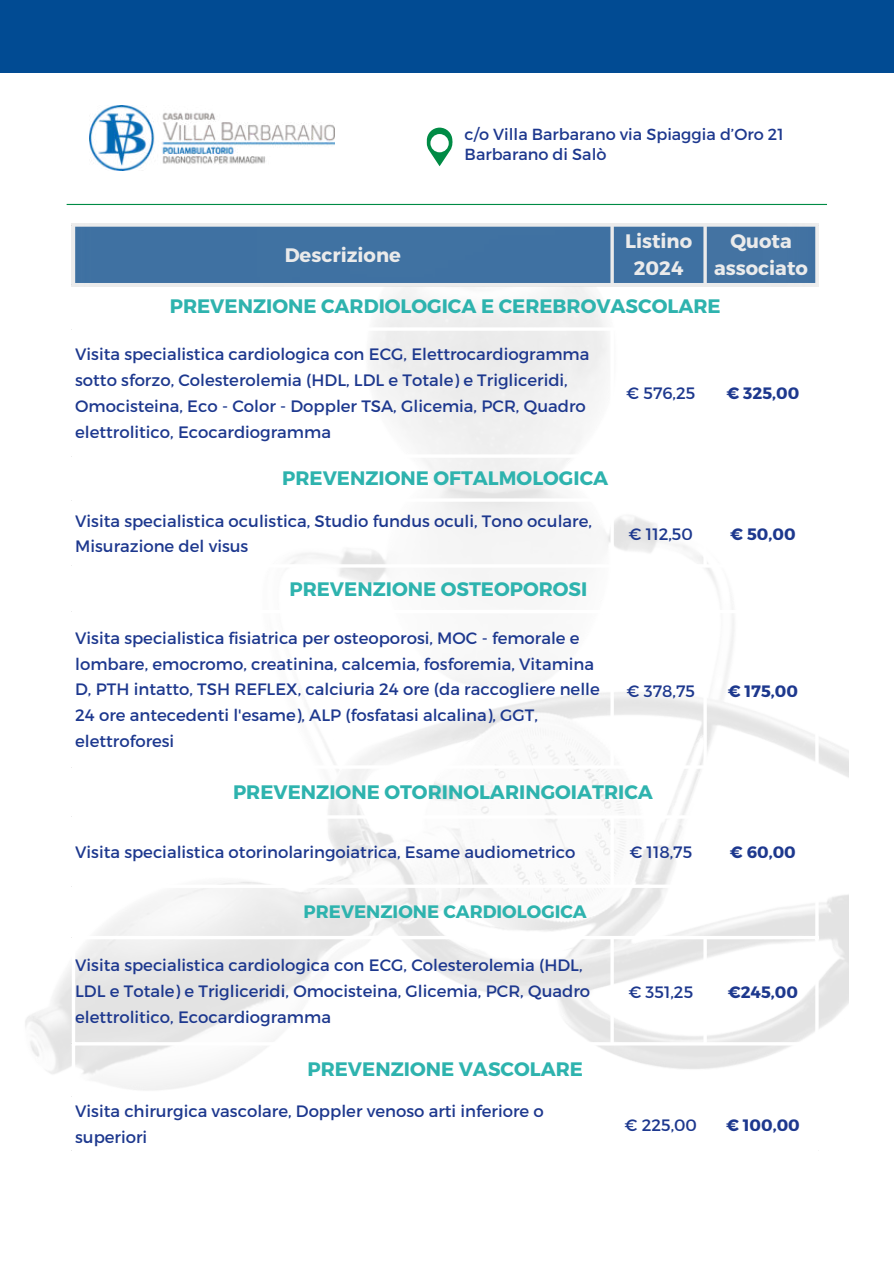
<style>
.page{position:relative;width:894px;height:1264px;background:#fff}
.page>*{position:absolute;margin:0;border:0;box-sizing:border-box;transform-origin:0 0}
.t1{font:700 19.5px "Montserrat";color:#2eb3ae}
.t2{font:700 19.5px/27px "Montserrat";color:#fff;text-align:center}
.t3{font:700 18px "Montserrat";color:#2eb3ae}
.t4{font:16.5px/25.8px "Montserrat";color:#1d388e}
.t5{font:700 16.5px "Montserrat";color:#1d388e}
.t6{font:16.05px/19px "Montserrat";color:#1d388e}
</style>
<div class="page">
<img style="left:6px;top:72px;width:841px;height:1079px">
<hr style="left:72px;top:227px;width:3px;height:921px;background:#fff">
<hr style="left:610px;top:331px;width:3px;height:123px;background:#fff">
<hr style="left:610px;top:502px;width:3px;height:62px;background:#fff">
<hr style="left:610px;top:613px;width:3px;height:152px;background:#fff">
<hr style="left:610px;top:818px;width:3px;height:66px;background:#fff">
<hr style="left:610px;top:939px;width:3px;height:103px;background:#fff">
<hr style="left:610px;top:1098px;width:3px;height:50px;background:#fff">
<hr style="left:703px;top:331px;width:3px;height:123px;background:#fff">
<hr style="left:703px;top:502px;width:3px;height:62px;background:#fff">
<hr style="left:703px;top:613px;width:3px;height:152px;background:#fff">
<hr style="left:703px;top:818px;width:3px;height:66px;background:#fff">
<hr style="left:703px;top:939px;width:3px;height:103px;background:#fff">
<hr style="left:703px;top:1098px;width:3px;height:50px;background:#fff">
<hr style="left:815px;top:227px;width:3px;height:921px;background:#fff">
<hr style="left:72px;top:327px;width:746px;height:4px;background:#fff">
<hr style="left:72px;top:454px;width:746px;height:4px;background:#fff">
<hr style="left:72px;top:498px;width:746px;height:4px;background:#fff">
<hr style="left:72px;top:564px;width:746px;height:3px;background:#fff">
<hr style="left:72px;top:610px;width:746px;height:3px;background:#fff">
<hr style="left:72px;top:765px;width:746px;height:3px;background:#fff">
<hr style="left:72px;top:815px;width:746px;height:3px;background:#fff">
<hr style="left:72px;top:884px;width:746px;height:4px;background:#fff">
<hr style="left:72px;top:935px;width:746px;height:4px;background:#fff">
<hr style="left:72px;top:1042px;width:746px;height:3px;background:#fff">
<hr style="left:72px;top:1094px;width:746px;height:4px;background:#fff">
<hr style="left:72px;top:1148px;width:746px;height:4px;background:#fff">
<img style="left:72px;top:223px;width:746px;height:63px">
<hr style="left:67px;top:204px;width:759px;height:1px;background:#008b45">
<div style="left:0;top:0;width:893px;height:72px;background:#014b93"></div>
<svg style="left:426px;top:128px;width:26px;height:38px"></svg>
<div style="left:430px;top:134px;width:18px;height:18px;background:#fff;border-radius:50%"></div>
<img style="left:89px;top:106px;width:246px;height:64px">
<p class="t6" style="left:464px;top:125px;width:320px">c/o Villa Barbarano via Spiaggia d’Oro 21<br>Barbarano di Salò</p>
<p class="t2" style="left:625px;top:228px;width:69px">Listino<br>2024</p>
<p class="t2" style="left:714px;top:228px;width:95px">Quota associato</p>
<p class="t1" style="left:170px;top:294px;width:552px">PREVENZIONE CARDIOLOGICA E CEREBROVASCOLARE</p>
<p class="t4" style="left:75px;top:341px;width:515px">Visita specialistica cardiologica con ECG, Elettrocardiogramma sotto sforzo, Colesterolemia (HDL, LDL e Totale) e Trigliceridi, Omocisteina, Eco - Color - Doppler TSA, Glicemia, PCR, Quadro elettrolitico, Ecocardiogramma</p>
<p class="t2" style="left:284px;top:241px;width:118px">Descrizione</p>
<p class="t4" style="left:626px;top:380px;width:71px">€ 576,25</p>
<p class="t5" style="left:726px;top:383px;width:74px">€ 325,00</p>
<p class="t1" style="left:282px;top:466px;width:327px">PREVENZIONE OFTALMOLOGICA</p>
<p class="t4" style="left:75px;top:507px;width:518px">Visita specialistica oculistica, Studio fundus oculi, Tono oculare,<br>Misurazione del visus</p>
<p class="t1" style="left:289px;top:576px;width:299px">PREVENZIONE OSTEOPOROSI</p>
<p class="t4" style="left:75px;top:625px;width:526px">Visita specialistica fisiatrica per osteoporosi, MOC - femorale e lombare, emocromo, creatinina, calcemia, fosforemia, Vitamina D, PTH intatto, TSH REFLEX, calciuria 24 ore (da raccogliere nelle 24 ore antecedenti l'esame), ALP (fosfatasi alcalina), GGT, elettroforesi</p>
<p class="t4" style="left:628px;top:521px;width:66px">€ 112,50</p>
<p class="t5" style="left:730px;top:524px;width:67px">€ 50,00</p>
<p class="t4" style="left:626px;top:677px;width:70px">€ 378,75</p>
<p class="t5" style="left:727px;top:680px;width:72px">€ 175,00</p>
<p class="t1" style="left:233px;top:780px;width:421px">PREVENZIONE OTORINOLARINGOIATRICA</p>
<p class="t4" style="left:75px;top:839px;width:501px">Visita specialistica otorinolaringoiatrica, Esame audiometrico</p>
<p class="t4" style="left:629px;top:839px;width:64px">€ 118,75</p>
<p class="t5" style="left:729px;top:842px;width:67px">€ 60,00</p>
<p class="t3" style="left:303px;top:900px;width:284px">PREVENZIONE CARDIOLOGICA</p>
<p class="t4" style="left:75px;top:952px;width:516px">Visita specialistica cardiologica con ECG, Colesterolemia (HDL,<br>LDL e Totale) e Trigliceridi, Omocisteina, Glicemia, PCR, Quadro elettrolitico, Ecocardiogramma</p>
<p class="t1" style="left:307px;top:1056px;width:277px">PREVENZIONE VASCOLARE</p>
<p class="t4" style="left:75px;top:1098px;width:470px">Visita chirurgica vascolare, Doppler venoso arti inferiore o superiori</p>
<p class="t4" style="left:628px;top:979px;width:66px">€ 351,25</p>
<p class="t5" style="left:727px;top:981px;width:72px">€245,00</p>
<p class="t4" style="left:624px;top:1111px;width:74px">€ 225,00</p>
<p class="t5" style="left:725px;top:1114px;width:75px">€ 100,00</p>
</div>
